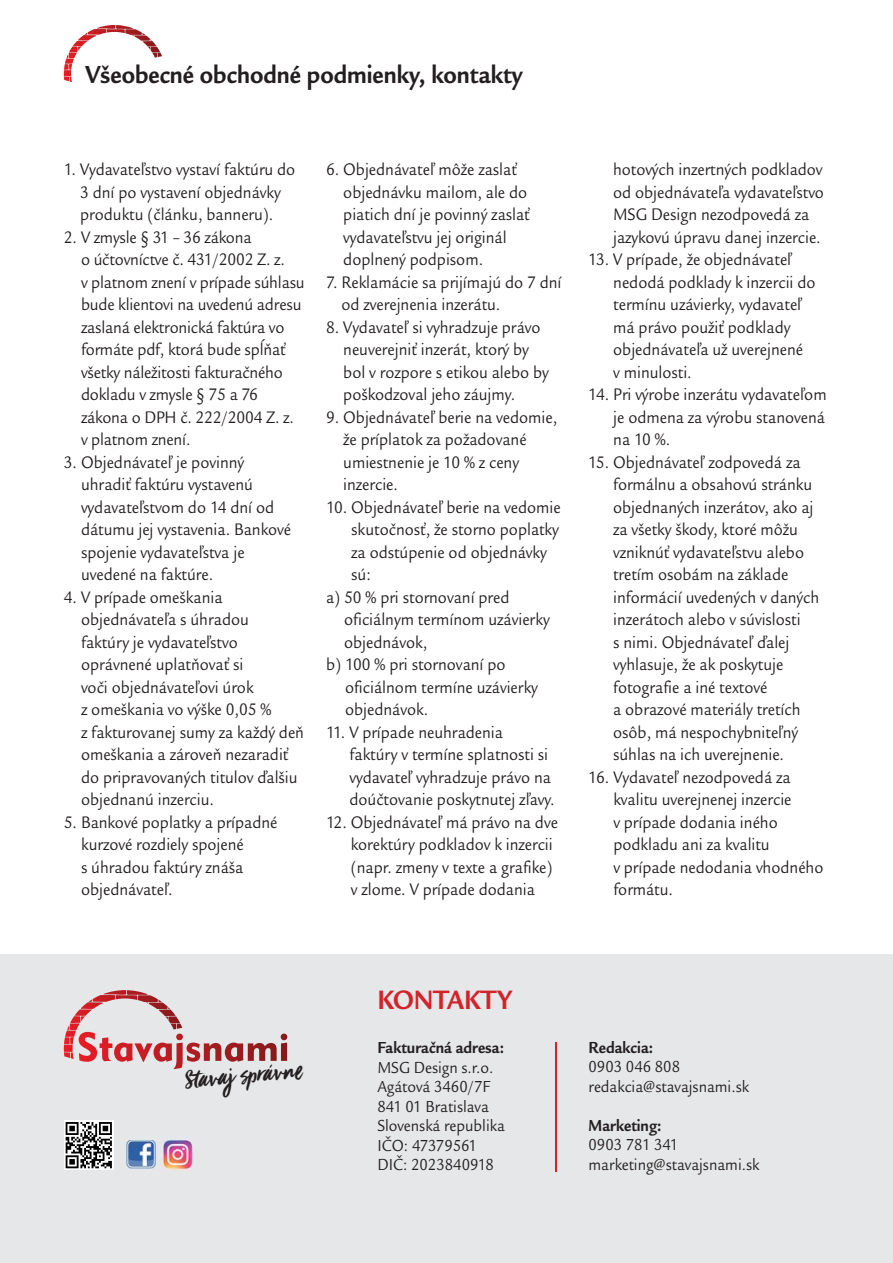
<style>
.page{position:relative;width:893px;height:1263px;background:#fff}
.page>*{position:absolute;margin:0;border:0;box-sizing:border-box;transform-origin:0 0}
.t1{font:27.75px "Viva Beautiful";color:#231f20}
.t2{font:700 27.6px "Legacy Sans Itc TEE";color:#d2232a;scale:.9 1}
.t3{font:700 25.5px "Legacy Sans Itc TEE";color:#231f20;scale:.9 1}
.t4{font:17.25px/22.5px "Legacy Sans Itc TEE";color:#231f20;scale:.9 1}
.t5{font:16.5px/19.5px "Legacy Sans Itc TEE";color:#231f20;scale:.9 1}
.t6{font:700 16.5px "Legacy Sans Itc TEE";color:#231f20;scale:.9 1}
</style>
<div class="page">
<div style="left:0;top:954px;width:893px;height:309px;background:#e6e7e8"></div>
<hr style="left:555px;top:1042px;width:2px;height:130px;background:#d2232a">
<svg style="left:64px;top:25px;width:98px;height:57px"></svg>
<svg style="left:64px;top:990px;width:173px;height:79px"></svg>
<img style="left:127px;top:1140px;width:28px;height:28px">
<img style="left:162px;top:1139px;width:31px;height:31px">
<svg style="left:64px;top:1120px;width:50px;height:50px"></svg>
<svg style="left:66px;top:1122px;width:46px;height:46px;background:#787878"></svg>
<h3 class="t3" style="left:85px;top:63px;width:487px">Všeobecné obchodné podmienky, kontakty</h3>
<p class="t4" style="left:64px;top:160px;width:259px;text-align:center">1. Vydavateľstvo vystaví faktúru do<br>3 dní po vystavení objednávky produktu (článku, banneru).</p>
<p class="t4" style="left:81px;top:228px;width:250px;text-indent:-17px">2. V zmysle § 31 – 36 zákona<br>o účtovníctve č. 431/2002 Z. z.<br>v platnom znení v prípade súhlasu bude klientovi na uvedenú adresu zaslaná elektronická faktúra vo formáte pdf, ktorá bude spĺňať všetky náležitosti fakturačného dokladu v zmysle § 75 a 76 zákona o DPH č. 222/2004 Z. z. v platnom znení.</p>
<p class="t4" style="left:81px;top:453px;width:235px;text-indent:-17px">3. Objednávateľ je povinný uhradiť faktúru vystavenú vydavateľstvom do 14 dní od dátumu jej vystavenia. Bankové spojenie vydavateľstva je uvedené na faktúre.</p>
<p class="t4" style="left:81px;top:588px;width:249px;text-indent:-17px">4. V prípade omeškania objednávateľa s úhradou<br>faktúry je vydavateľstvo oprávnené uplatňovať si<br>voči objednávateľovi úrok<br>z omeškania vo výške 0,05 %<br>z fakturovanej sumy za každý deň omeškania a zároveň nezaradiť do pripravovaných titulov ďalšiu objednanú inzerciu.</p>
<p class="t4" style="left:81px;top:813px;width:220px;text-indent:-17px">5. Bankové poplatky a prípadné kurzové rozdiely spojené<br>s úhradou faktúry znáša objednávateľ.</p>
<p class="t4" style="left:343px;top:160px;width:209px;text-indent:-17px">6. Objednávateľ môže zaslať objednávku mailom, ale do piatich dní je povinný zaslať vydavateľstvu jej originál doplnený podpisom.</p>
<p class="t4" style="left:341px;top:273px;width:246px;text-indent:-15px">7. Reklamácie sa prijímajú do 7 dní od zverejnenia inzerátu.</p>
<p class="t4" style="left:343px;top:318px;width:230px;text-indent:-17px">8. Vydavateľ si vyhradzuje právo neuverejniť inzerát, ktorý by bol v rozpore s etikou alebo by poškodzoval jeho záujmy.</p>
<p class="t4" style="left:343px;top:408px;width:239px;text-indent:-17px">9. Objednávateľ berie na vedomie, že príplatok za požadované umiestnenie je 10 % z ceny inzercie.</p>
<p class="t4" style="left:326px;top:498px;width:262px">10. Objednávateľ berie na vedomie</p>
<p class="t4" style="left:351px;top:520px;width:232px">skutočnosť, že storno poplatky</p>
<p class="t4" style="left:351px;top:543px;width:219px">za odstúpenie od objednávky</p>
<p class="t4" style="left:351px;top:565px;width:23px">sú:</p>
<p class="t4" style="left:326px;top:588px;width:205px">a) 50 % pri stornovaní pred</p>
<p class="t4" style="left:344px;top:610px;width:230px">oficiálnym termínom uzávierky</p>
<p class="t4" style="left:344px;top:633px;width:94px">objednávok,</p>
<p class="t4" style="left:326px;top:655px;width:201px">b) 100 % pri stornovaní po</p>
<p class="t4" style="left:345px;top:678px;width:216px">oficiálnom termíne uzávierky</p>
<p class="t4" style="left:345px;top:700px;width:94px">objednávok.</p>
<p class="t4" style="left:349px;top:723px;width:230px;text-indent:-23px">11. V prípade neuhradenia faktúry v termíne splatnosti si vydavateľ vyhradzuje právo na doúčtovanie poskytnutej zľavy.</p>
<p class="t4" style="left:351px;top:813px;width:232px;text-indent:-25px">12. Objednávateľ má právo na dve korektúry podkladov k inzercii (napr. zmeny v texte a grafike) v zlome. V prípade dodania</p>
<p class="t4" style="left:613px;top:160px;width:236px">hotových inzertných podkladov od objednávateľa vydavateľstvo<br>MSG Design nezodpovedá za jazykovú úpravu danej inzercie.</p>
<p class="t4" style="left:613px;top:250px;width:226px;text-indent:-25px">13. V prípade, že objednávateľ nedodá podklady k inzercii do termínu uzávierky, vydavateľ má právo použiť podklady objednávateľa už uverejnené<br>v minulosti.</p>
<p class="t4" style="left:613px;top:385px;width:239px;text-align:justify;text-indent:-25px">14. Pri výrobe inzerátu vydavateľom je odmena za výrobu stanovená na 10 %.</p>
<p class="t4" style="left:613px;top:453px;width:231px;text-indent:-25px">15. Objednávateľ zodpovedá za formálnu a obsahovú stránku objednaných inzerátov, ako aj za všetky škody, ktoré môžu vzniknúť vydavateľstvu alebo tretím osobám na základe informácií uvedených v daných inzerátoch alebo v súvislosti<br>s nimi. Objednávateľ ďalej vyhlasuje, že ak poskytuje fotografie a iné textové<br>a obrazové materiály tretích osôb, má nespochybniteľný súhlas na ich uverejnenie.</p>
<p class="t4" style="left:613px;top:768px;width:235px;text-indent:-25px">16. Vydavateľ nezodpovedá za kvalitu uverejnenej inzercie<br>v prípade dodania iného podkladu ani za kvalitu<br>v prípade nedodania vhodného formátu.</p>
<h1 class="t1" style="left:184px;top:1061px;width:119px;rotate:-5deg">Stavaj správne</h1>
<h2 class="t2" style="left:377px;top:988px;width:151px">KONTAKTY</h2>
<p class="t6" style="left:377px;top:1040px;width:142px">Fakturačná adresa:</p>
<p class="t5" style="left:377px;top:1059px;width:143px">MSG Design s.r.o.<br>Agátová 3460/7F<br>841 01 Bratislava<br>Slovenská republika<br>IČO: 47379561<br>DIČ: 2023840918</p>
<p class="t6" style="left:589px;top:1040px;width:73px">Redakcia:</p>
<p class="t5" style="left:589px;top:1059px;width:180px">0903 046 808 redakcia@stavajsnami.sk</p>
<p class="t6" style="left:589px;top:1118px;width:82px">Marketing:</p>
<p class="t5" style="left:589px;top:1137px;width:191px">0903 781 341 marketing@stavajsnami.sk</p>
</div>
